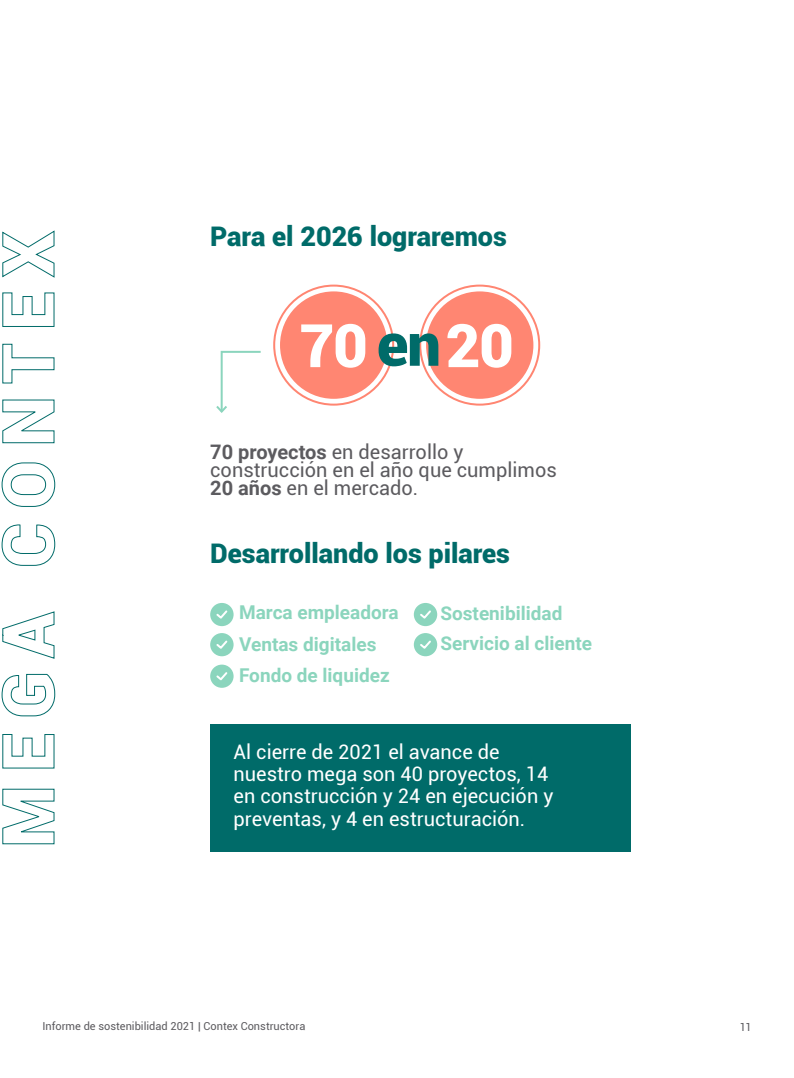
<style>
.page{position:relative;width:794px;height:1078px;background:#fff}
.page>*{position:absolute;margin:0;border:0;box-sizing:border-box;transform-origin:0 0}
.t1{font:900 60px "Roboto";color:#fff}
.t2{font:900 27px "Roboto";color:#006b69}
.t3{font:20px/22.3px "Roboto";color:#fff}
.t4{font:20px/18px "Roboto";color:#5c5b5f}
.t5{font:700 19px "Roboto";color:#8bd5bd}
.t6{font:11px "Roboto";color:#5c5b5f}
.s1{color:#006b69}
.s2{font-weight:700}
</style>
<div class="page">
<svg style="left:2px;top:788px;width:53px;height:56px"></svg>
<svg style="left:2px;top:734px;width:52px;height:34px"></svg>
<svg style="left:2px;top:673px;width:53px;height:43px"></svg>
<svg style="left:2px;top:611px;width:53px;height:47px"></svg>
<svg style="left:2px;top:524px;width:53px;height:41px"></svg>
<svg style="left:2px;top:462px;width:53px;height:45px"></svg>
<svg style="left:2px;top:399px;width:53px;height:44px"></svg>
<svg style="left:2px;top:344px;width:53px;height:39px"></svg>
<svg style="left:2px;top:292px;width:52px;height:35px"></svg>
<svg style="left:2px;top:230px;width:53px;height:48px"></svg>
<div style="left:210px;top:724px;width:421px;height:127px;background:#006b69"></div>
<div style="left:273px;top:284px;width:121px;height:121px;border:2px solid #ff8672;border-radius:50%"></div>
<div style="left:419px;top:284px;width:121px;height:121px;border:2px solid #ff8672;border-radius:50%"></div>
<div style="left:280px;top:291px;width:107px;height:108px;background:#ff8672;border-radius:50%"></div>
<div style="left:426px;top:291px;width:107px;height:108px;background:#ff8672;border-radius:50%"></div>
<svg style="left:216px;top:350px;width:45px;height:63px"></svg>
<div style="left:210px;top:602px;width:24px;height:24px;background:#8bd5bd;border-radius:50%"></div>
<svg style="left:216px;top:610px;width:12px;height:9px"></svg>
<div style="left:210px;top:633px;width:24px;height:23px;background:#8bd5bd;border-radius:50%"></div>
<svg style="left:216px;top:640px;width:12px;height:9px"></svg>
<div style="left:414px;top:633px;width:23px;height:23px;background:#8bd5bd;border-radius:50%"></div>
<svg style="left:420px;top:640px;width:11px;height:9px"></svg>
<div style="left:210px;top:664px;width:24px;height:23px;background:#8bd5bd;border-radius:50%"></div>
<svg style="left:216px;top:672px;width:12px;height:9px"></svg>
<div style="left:414px;top:602px;width:23px;height:24px;background:#8bd5bd;border-radius:50%"></div>
<svg style="left:420px;top:610px;width:11px;height:9px"></svg>
<h2 class="t2" style="left:210px;top:217px;width:298px">Para el 2026 lograremos</h2>
<h1 class="t1" style="left:299px;top:303px;width:216px">70 <span class="s1">en</span> 20</h1>
<p class="t4" style="left:210px;top:441px;width:348px"><span class="s2">70 proyectos</span> en desarrollo y construcción en el año que cumplimos<br><span class="s2">20 años</span> en el mercado.</p>
<h2 class="t2" style="left:210px;top:534px;width:301px">Desarrollando los pilares</h2>
<p class="t5" style="left:239px;top:598px;width:161px">Marca empleadora</p>
<p class="t5" style="left:440px;top:600px;width:123px">Sostenibilidad</p>
<p class="t5" style="left:239px;top:631px;width:139px">Ventas digitales</p>
<p class="t5" style="left:440px;top:630px;width:153px">Servicio al cliente</p>
<p class="t5" style="left:239px;top:661px;width:152px">Fondo de liquidez</p>
<p class="t3" style="left:234px;top:740px;width:321px">Al cierre de 2021 el avance de nuestro mega son 40 proyectos, 14 en construcción y 24 en ejecución y preventas, y 4 en estructuración.</p>
<p class="t6" style="left:43px;top:1018px;width:264px">Informe de sostenibilidad 2021 | Contex Constructora</p>
<p class="t6" style="left:739px;top:1019px;width:14px">11</p>
</div>
